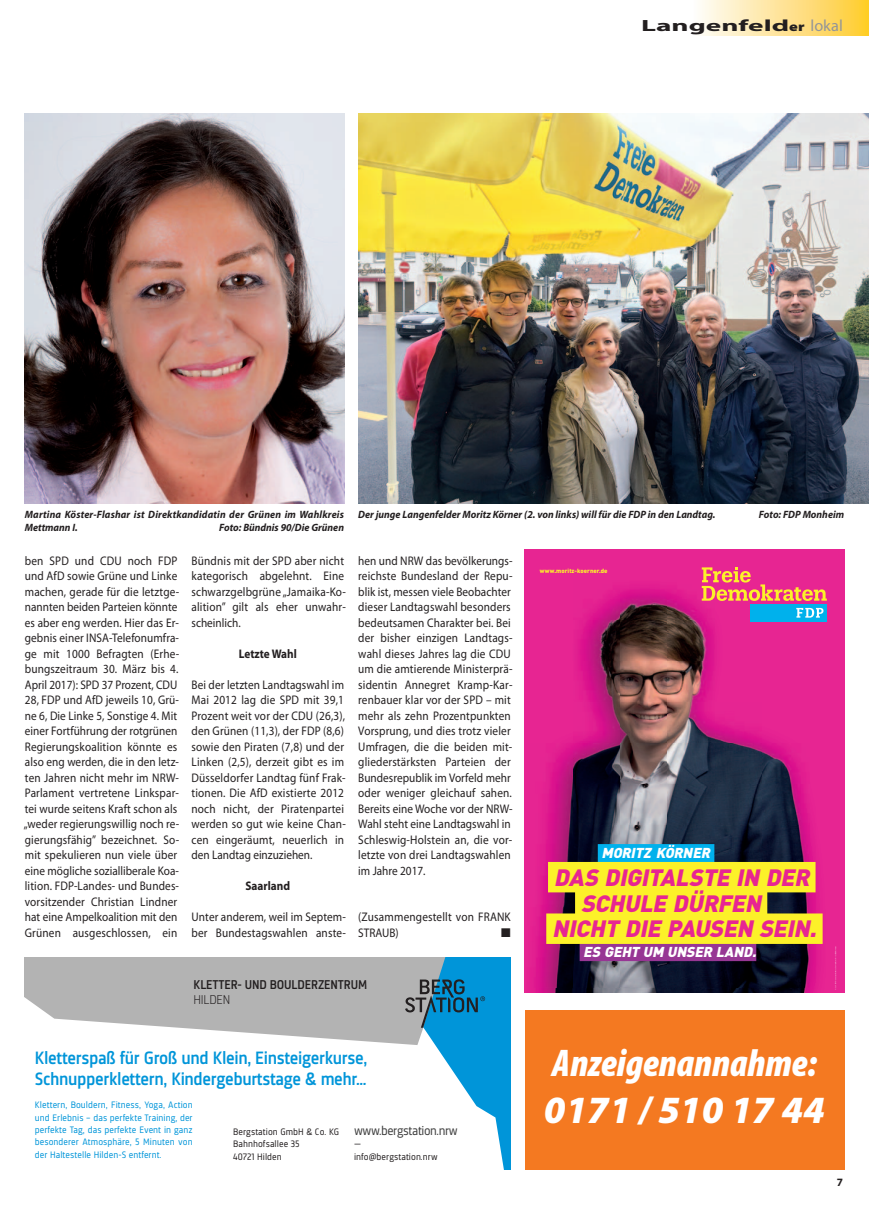
<style>
.page{position:relative;width:869px;height:1205px;background:#fff}
.page>*{position:absolute;margin:0;border:0;box-sizing:border-box;transform-origin:0 0}
.t1{font:italic 900 condensed 38.75px "Myriad Pro";color:#fff}
.t2{font:italic 900 38.75px "Myriad Pro";color:#fff}
.t3{font:italic 900 23.38px "DIN";letter-spacing:-.01em;color:#e72592}
.t4{font:500 18.5px/21.2px "Sinews Sans Pro";letter-spacing:-.02em;color:#0095d9}
.t5{font:700 16.25px "Myriad Pro";color:#231f20;scale:1.8 1}
.t6{font:italic 900 14.12px "DIN";letter-spacing:-.02em;color:#fff}
.t7{font:500 13.25px "Sinews Sans Pro";letter-spacing:-.01em;color:#231f20}
.t8{font:13.25px "Sinews Sans Pro";letter-spacing:-.03em;color:#404040}
.t9{font:300 13.25px "Sinews Sans Pro";letter-spacing:-.02em;color:#231f20}
.t10{font:12.5px/15.5px "Myriad Pro";letter-spacing:.015em;color:#231f20;scale:.9 1}
.t11{font:700 12.5px "Myriad Pro";color:#231f20;scale:.9 1}
.t12{font:12.5px "Zapf Dingbats ITC";color:#231f20}
.t13{font:italic 700 10.62px/12.5px "Myriad Pro";color:#231f20;scale:.95 1}
.t14{font:9.75px/12.4px "Sinews Sans Pro";letter-spacing:.005em;color:#0095d9;text-align:justify}
.t15{font:9.75px/12.4px "Sinews Sans Pro";letter-spacing:.005em;color:#231f20}
.t16{font:900 6px "DIN";color:#fcf129}
.s1{font-weight:900;font-size:13px}
.s2{font-weight:400;color:#939598}
</style>
<div class="page">
<div style="left:691px;top:0;width:177px;height:35px;background:linear-gradient(to right,#fefdff,#ffcc32)"></div>
<img style="left:25px;top:113px;width:319px;height:390px">
<img style="left:358px;top:113px;width:510px;height:390px">
<div style="left:524px;top:549px;width:319px;height:443px;background:#e72592"></div>
<img style="left:534px;top:588px;width:291px;height:404px">
<div style="left:597px;top:844px;width:117px;height:18px;background:#00b1ec"></div>
<div style="left:579px;top:943px;width:177px;height:18px;background:#973694"></div>
<div style="left:547px;top:862px;width:268px;height:30px;background:#fcf129"></div>
<div style="left:574px;top:888px;width:193px;height:30px;background:#fcf129"></div>
<div style="left:546px;top:913px;width:276px;height:31px;background:#fcf129"></div>
<svg style="left:701px;top:567px;width:125px;height:34px"></svg>
<div style="left:750px;top:604px;width:76px;height:17px;background:#00b1ec"></div>
<svg style="left:796px;top:608px;width:27px;height:9px"></svg>
<svg style="left:25px;top:957px;width:380px;height:88px;fill:#b3b3b3"></svg>
<svg style="left:405px;top:957px;width:105px;height:212px"></svg>
<div style="left:524px;top:1010px;width:319px;height:159px;background:#f47921"></div>
<h3 class="t5" style="left:641px;top:20px;width:113px">Langenfeld<span class="s1">er</span> <span class="s2">lokal</span></h3>
<p class="t13" style="left:25px;top:509px;width:337px">Martina Köster-Flashar ist Direktkandidatin der Grünen im Wahlkreis<br>Mettmann I.</p>
<p class="t13" style="left:219px;top:522px;width:133px">Foto: Bündnis 90/Die Grünen</p>
<p class="t10" style="left:24px;top:554px;width:174px">ben SPD und CDU noch FDP und AfD sowie Grüne und Linke machen, gerade für die letztge&shy;nannten beiden Parteien könnte es aber eng werden. Hier das Er&shy;gebnis einer INSA-Telefonumfra&shy;ge mit 1000 Befragten (Erhe&shy;bungszeitraum 30. März bis 4.<br>April 2017): SPD 37 Prozent, CDU<br>28, FDP und AfD jeweils 10, Grü&shy;ne 6, Die Linke 5, Sonstige 4. Mit einer Fortführung der rotgrünen<br>Regierungskoalition könnte es also eng werden, die in den letz&shy;ten Jahren nicht mehr im NRW-<br>Parlament vertretene Linkspar&shy;tei wurde seitens Kraft schon als „weder regierungswillig noch re&shy;gierungsfähig” bezeichnet. So&shy;mit spekulieren nun viele über eine mögliche sozialliberale Koa&shy;lition. FDP-Landes- und Bundes&shy;vorsitzender Christian Lindner hat eine Ampelkoalition mit den<br>Grünen ausgeschlossen, ein</p>
<p class="t10" style="left:191px;top:554px;width:173px">Bündnis mit der SPD aber nicht kategorisch abgelehnt. Eine schwarzgelbgrüne „Jamaika-Ko&shy;alition” gilt als eher unwahr&shy;scheinlich.</p>
<p class="t11" style="left:239px;top:649px;width:66px">Letzte Wahl</p>
<p class="t10" style="left:191px;top:678px;width:173px">Bei der letzten Landtagswahl im<br>Mai 2012 lag die SPD mit 39,1<br>Prozent weit vor der CDU (26,3), den Grünen (11,3), der FDP (8,6) sowie den Piraten (7,8) und der<br>Linken (2,5), derzeit gibt es im<br>Düsseldorfer Landtag fünf Frak&shy;tionen. Die AfD existierte 2012 noch nicht, der Piratenpartei werden so gut wie keine Chan&shy;cen eingeräumt, neuerlich in den Landtag einzuziehen.</p>
<p class="t11" style="left:245px;top:881px;width:51px">Saarland</p>
<p class="t10" style="left:191px;top:910px;width:173px">Unter anderem, weil im Septem&shy;ber Bundestagswahlen anste-</p>
<p class="t13" style="left:358px;top:509px;width:377px">Der junge Langenfelder Moritz Körner (2. von links) will für die FDP in den Landtag.</p>
<p class="t13" style="left:758px;top:509px;width:91px">Foto: FDP Monheim</p>
<p class="t10" style="left:358px;top:554px;width:173px">hen und NRW das bevölkerungs&shy;reichste Bundesland der Repu&shy;blik ist, messen viele Beobachter dieser Landtagswahl besonders bedeutsamen Charakter bei. Bei der bisher einzigen Landtags&shy;wahl dieses Jahres lag die CDU um die amtierende Ministerprä&shy;sidentin Annegret Kramp-Kar&shy;renbauer klar vor der SPD – mit mehr als zehn Prozentpunkten<br>Vorsprung, und dies trotz vieler<br>Umfragen, die die beiden mit&shy;gliederstärksten Parteien der<br>Bundesrepublik im Vorfeld mehr oder weniger gleichauf sahen.<br>Bereits eine Woche vor der NRW-<br>Wahl steht eine Landtagswahl in<br>Schleswig-Holstein an, die vor&shy;letzte von drei Landtagswahlen im Jahre 2017.</p>
<p class="t10" style="left:358px;top:910px;width:171px">(Zusammengestellt von FRANK<br>STRAUB)</p>
<p class="t12" style="left:501px;top:928px;width:11px">■</p>
<p class="t16" style="left:539px;top:567px;width:69px">www.moritz-koerner.de</p>
<p class="t6" style="left:601px;top:845px;width:112px">MORITZ KÖRNER</p>
<h2 class="t3" style="left:553px;top:864px;width:260px">DAS DIGITALSTE IN DER</h2>
<h2 class="t3" style="left:580px;top:890px;width:185px">SCHULE DÜRFEN</h2>
<h2 class="t3" style="left:552px;top:915px;width:269px">NICHT DIE PAUSEN SEIN.</h2>
<p class="t6" style="left:583px;top:944px;width:176px">ES GEHT UM UNSER LAND.</p>
<p class="t7" style="left:193px;top:979px;width:175px">KLETTER- UND BOULDERZENTRUM</p>
<p class="t9" style="left:193px;top:991px;width:38px">HILDEN</p>
<h3 class="t4" style="left:35px;top:1048px;width:334px">Kletterspaß für Groß und Klein, Einsteigerkurse,<br>Schnupperklettern, Kindergeburtstage &amp; mehr…</h3>
<p class="t15" style="left:233px;top:1126px;width:107px">Bergstation GmbH &amp; Co. KG<br>Bahnhofsallee 35<br>40721 Hilden</p>
<p class="t14" style="left:35px;top:1099px;width:159px">Klettern, Bouldern, Fitness, Yoga, Action und Erlebnis – das perfekte Training, der perfekte Tag, das perfekte Event in ganz besonderer Atmosphäre, 5 Minuten von der Haltestelle Hilden-S entfernt.</p>
<p class="t8" style="left:354px;top:1124px;width:105px">www.bergstation.nrw</p>
<p class="t15" style="left:354px;top:1138px;width:85px">— info@bergstation.nrw</p>
<h1 class="t1" style="left:552px;top:1040px;width:266px">Anzeigenannahme:</h1>
<h1 class="t2" style="left:543px;top:1086px;width:282px">0171 / 510 17 44</h1>
</div>
